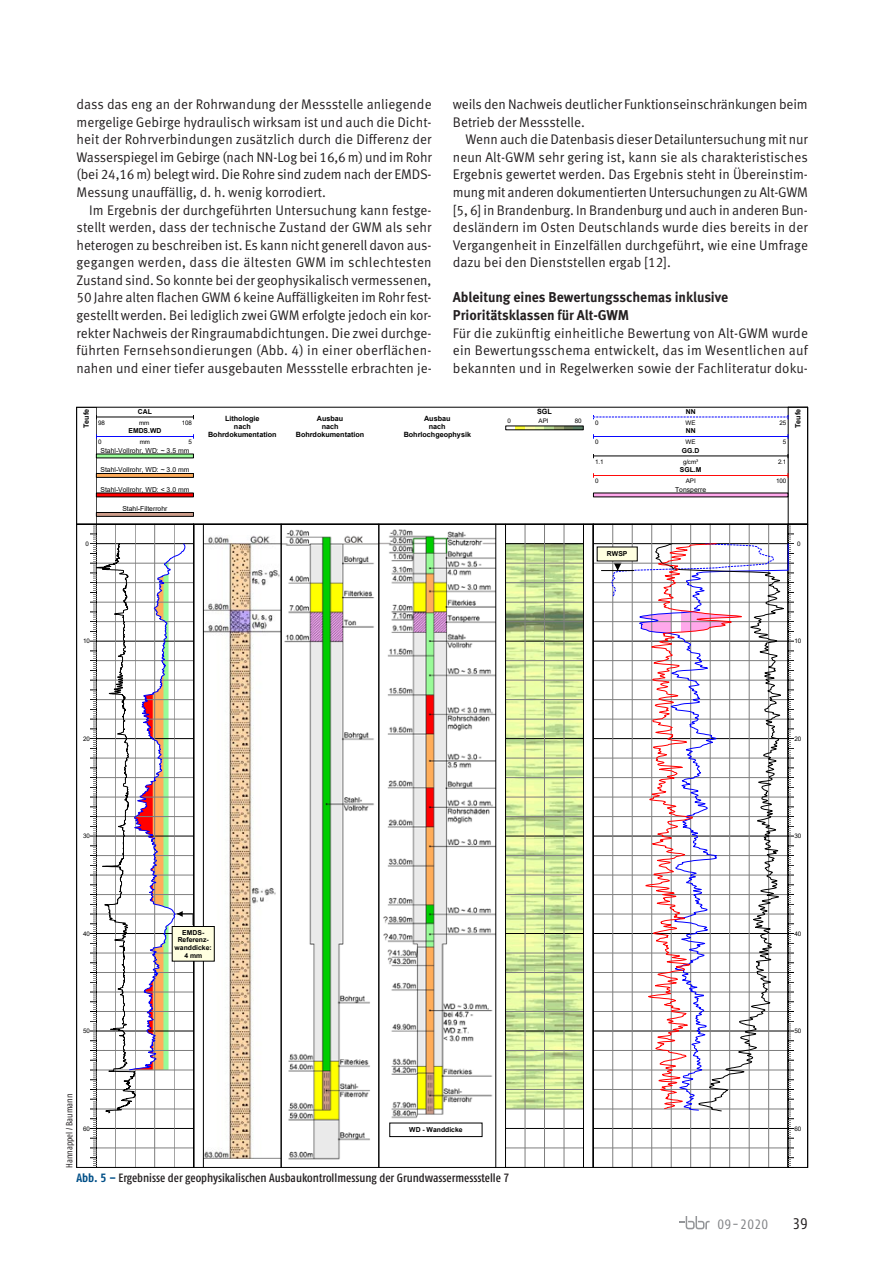
<style>
.page{position:relative;width:893px;height:1263px;background:#fff}
.page>*{position:absolute;margin:0;border:0;box-sizing:border-box;transform-origin:0 0}
.t1{font:condensed 15.3px "Fago OT";color:#231f20}
.t2{font:700 14.25px/17.5px "Meta OT";letter-spacing:-.005em;color:#231f20;scale:.96 1}
.t3{font:13.95px/17.5px "Meta OT Norm";color:#231f20;text-align:justify;scale:.96 1}
.t4{font:condensed 13.5px "Fago OT";letter-spacing:.03em;color:#808285}
.t5{font:500 condensed 12px "Fago OT";letter-spacing:-.005em;color:#231f20}
.t6{font:condensed 9px "Fago OT";color:#231f20}
.t7{font:700 7.2px/8.1px "Arial";color:#000;text-align:center}
.t8{font:6.75px "Arial";color:#000}
.t9{font:700 6.75px/7.8px "Arial";color:#000;text-align:center}
.t10{font:6.3px "Arial";color:#000}
.s1{font-weight:700;color:#004f87}
</style>
<div class="page">
<svg style="left:679px;top:1216px;width:31px;height:13px"></svg>
<svg style="left:76px;top:407px;width:732px;height:760px"></svg>
<hr style="left:77px;top:524px;width:731px;height:1px;background:#000">
<hr style="left:77px;top:1167px;width:731px;height:1px;background:#000">
<p class="t3" style="left:77px;top:96px;width:372px">dass das eng an der Rohrwandung der Messstelle anliegende mergelige Gebirge hydraulisch wirksam ist und auch die Dicht&shy;heit der Rohrverbindungen zusätzlich durch die Differenz der Wasserspiegel im Gebirge (nach NN-Log bei 16,6 m) und im Rohr (bei 24,16 m) belegt wird. Die Rohre sind zudem nach der EMDS-Messung unauffällig, d. h. wenig korrodiert.</p>
<p class="t3" style="left:77px;top:201px;width:371px;text-indent:13px">Im Ergebnis der durchgeführten Untersuchung kann festge&shy;stellt werden, dass der technische Zustand der GWM als sehr heterogen zu beschreiben ist. Es kann nicht generell davon aus&shy;gegangen werden, dass die ältesten GWM im schlechtesten Zustand sind. So konnte bei der geophysikalisch vermessenen, 50 Jahre alten flachen GWM 6 keine Auffälligkeiten im Rohr fest&shy;gestellt werden. Bei lediglich zwei GWM erfolgte jedoch ein kor&shy;rekter Nachweis der Ringraumabdichtungen. Die zwei durchge&shy;führten Fernsehsondierungen (Abb. 4) in einer oberflächen&shy;nahen und einer tiefer ausgebauten Messstelle erbrachten je--</p>
<p class="t7" style="left:82px;top:428px;width:21px;rotate:-90deg">Teufe</p>
<p class="t7" style="left:208px;top:415px;width:70px">Lithologie<br>nach<br>Bohrdokumentation</p>
<p class="t7" style="left:296px;top:415px;width:70px">Ausbau<br>nach<br>Bohrdokumentation</p>
<p class="t7" style="left:404px;top:415px;width:69px">Ausbau<br>nach<br>Bohrlochgeophysik</p>
<p class="t7" style="left:794px;top:428px;width:21px;rotate:-90deg">Teufe</p>
<p class="t3" style="left:453px;top:96px;width:371px">weils den Nachweis deutlicher Funktionseinschränkungen beim<br>Betrieb der Messstelle.</p>
<p class="t3" style="left:453px;top:131px;width:371px;text-indent:13px">Wenn auch die Datenbasis dieser Detailuntersuchung mit nur neun Alt-GWM sehr gering ist, kann sie als charakteristisches Ergebnis gewertet werden. Das Ergebnis steht in Übereinstim&shy;mung mit anderen dokumentierten Untersuchungen zu Alt-GWM [5, 6] in Brandenburg. In Brandenburg und auch in anderen Bun&shy;desländern im Osten Deutschlands wurde dies bereits in der Vergangenheit in Einzelfällen durchgeführt, wie eine Umfrage dazu bei den Dienststellen ergab [12].</p>
<p class="t2" style="left:453px;top:289px;width:288px">Ableitung eines Bewertungsschemas inklusive<br>Prioritätsklassen für Alt-GWM</p>
<p class="t3" style="left:453px;top:324px;width:371px">Für die zukünftig einheitliche Bewertung von Alt-GWM wurde ein Bewertungsschema entwickelt, das im Wesentlichen auf bekannten und in Regelwerken sowie der Fachliteratur doku-</p>
<p class="t9" style="left:138px;top:407px;width:16px">CAL</p>
<p class="t9" style="left:686px;top:407px;width:11px">NN</p>
<p class="t7" style="left:537px;top:408px;width:16px">SGL</p>
<p class="t10" style="left:507px;top:417px;width:5px">0</p>
<p class="t10" style="left:539px;top:417px;width:12px">API</p>
<p class="t10" style="left:575px;top:417px;width:8px">80</p>
<p class="t10" style="left:98px;top:418px;width:8px">98</p>
<p class="t10" style="left:139px;top:418px;width:12px">mm</p>
<p class="t10" style="left:182px;top:418px;width:12px">108</p>
<p class="t10" style="left:595px;top:418px;width:5px">0</p>
<p class="t10" style="left:686px;top:418px;width:11px">WE</p>
<p class="t10" style="left:780px;top:418px;width:8px">25</p>
<p class="t9" style="left:686px;top:427px;width:11px">NN</p>
<p class="t10" style="left:595px;top:438px;width:5px">0</p>
<p class="t10" style="left:783px;top:438px;width:5px">5</p>
<p class="t9" style="left:128px;top:427px;width:34px">EMDS.WD</p>
<p class="t10" style="left:98px;top:438px;width:5px">0</p>
<p class="t10" style="left:188px;top:438px;width:5px">5</p>
<p class="t10" style="left:140px;top:438px;width:12px">mm</p>
<p class="t8" style="left:100px;top:445px;width:90px">Stahl-Vollrohr, WD: ~ 3.5 mm</p>
<p class="t8" style="left:100px;top:465px;width:90px">Stahl-Vollrohr, WD: ~ 3.0 mm</p>
<p class="t8" style="left:100px;top:484px;width:90px">Stahl-Vollrohr, WD: &lt; 3.0 mm</p>
<p class="t8" style="left:122px;top:504px;width:47px">Stahl-Filterrohr</p>
<p class="t10" style="left:686px;top:438px;width:11px">WE</p>
<p class="t9" style="left:682px;top:446px;width:19px">GG.D</p>
<p class="t10" style="left:595px;top:457px;width:10px">1.1</p>
<p class="t10" style="left:683px;top:457px;width:17px">g/cm³</p>
<p class="t10" style="left:778px;top:457px;width:10px">2.1</p>
<p class="t9" style="left:680px;top:466px;width:23px">SGL.M</p>
<p class="t10" style="left:595px;top:477px;width:5px">0</p>
<p class="t10" style="left:686px;top:477px;width:11px">API</p>
<p class="t10" style="left:776px;top:477px;width:12px">100</p>
<p class="t8" style="left:675px;top:484px;width:33px">Tonsperre</p>
<p class="t10" style="left:86px;top:539px;width:5px">0</p>
<p class="t10" style="left:797px;top:539px;width:5px">0</p>
<p class="t9" style="left:607px;top:550px;width:22px">RWSP</p>
<p class="t10" style="left:83px;top:637px;width:8px">10</p>
<p class="t10" style="left:794px;top:637px;width:8px">10</p>
<p class="t10" style="left:83px;top:734px;width:8px">20</p>
<p class="t10" style="left:794px;top:734px;width:8px">20</p>
<p class="t10" style="left:83px;top:831px;width:8px">30</p>
<p class="t10" style="left:794px;top:831px;width:8px">30</p>
<p class="t10" style="left:83px;top:929px;width:8px">40</p>
<p class="t9" style="left:175px;top:928px;width:39px">EMDS-<br>Referenz&shy;wanddicke:<br>4 mm</p>
<p class="t10" style="left:794px;top:929px;width:8px">40</p>
<p class="t10" style="left:83px;top:1026px;width:8px">50</p>
<p class="t10" style="left:794px;top:1026px;width:8px">50</p>
<p class="t6" style="left:64px;top:1168px;width:76px;rotate:-90deg">Hannappel / Baumann</p>
<p class="t10" style="left:83px;top:1124px;width:8px">60</p>
<p class="t9" style="left:409px;top:1126px;width:55px">WD - Wanddicke</p>
<p class="t10" style="left:794px;top:1124px;width:8px">60</p>
<p class="t5" style="left:77px;top:1171px;width:434px"><span class="s1">Abb. 5 –</span> Ergebnisse der geophysikalischen Ausbaukontrollmessung der Grundwassermessstelle 7</p>
<p class="t4" style="left:717px;top:1216px;width:53px">09-2020</p>
<p class="t1" style="left:793px;top:1215px;width:17px">39</p>
</div>
